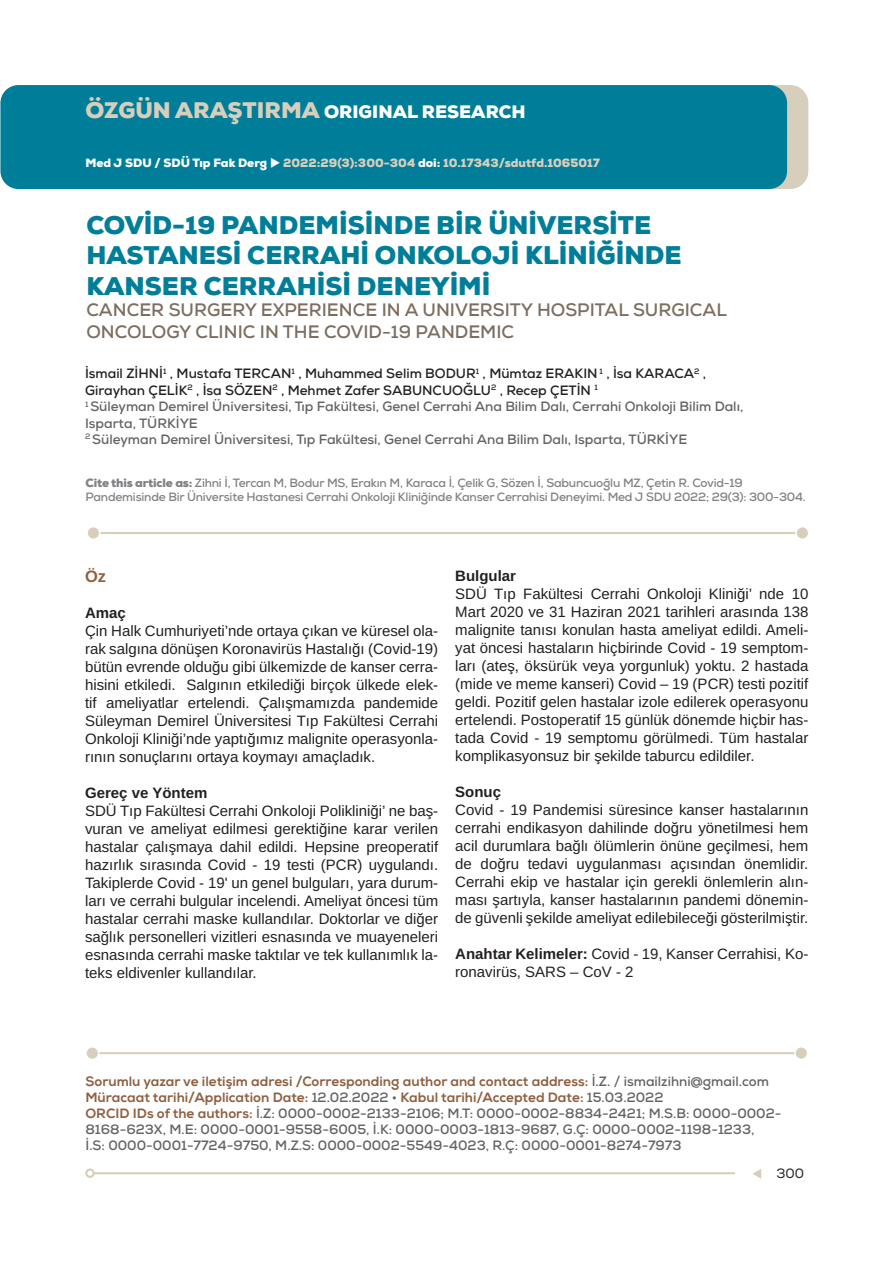
<style>
.page{position:relative;width:893px;height:1263px;background:#fff}
.page>*{position:absolute;margin:0;border:0;box-sizing:border-box;transform-origin:0 0}
.t1{font:900 25.5px/30.6px "Nexa";color:#007e99}
.t2{font:700 18px/21.6px "Nexa";color:#7c6d60}
.t3{font:900 18px "Nexa";color:#fff}
.t4{font:700 16.5px "Arimo";color:#8f5f3f}
.t5{font:15px/18px "Arimo";color:#231f20;text-align:justify}
.t6{font:700 15px "Arimo";color:#231f20}
.t7{font:700 13.5px/16.4px "Nexa";color:#636366}
.t8{font:13.5px "Nexa";color:#231f20}
.t9{font:700 12px/14.4px "Nexa";letter-spacing:-.015em;color:#808285}
.t10{font:900 12px "Nexa";color:#d8cebc}
.s1{font-size:22.5px;color:#d8cebc}
.s2{color:#fff}
.s3{color:#231f20}
.s4{font-weight:900}
.s5{font-weight:700}
.s6{font-weight:800;color:#8f5f3f}
.s7{color:#d8cebc}
</style>
<div class="page">
<hr style="left:94px;top:1172px;width:641px;height:2px;background:#d8cebc">
<div style="left:85px;top:1168px;width:10px;height:10px;border:2px solid #d8cebc;border-radius:50%"></div>
<div style="left:16px;top:85px;width:792px;height:104px;background:#d8cebc;border-radius:18px"></div>
<div style="left:0;top:85px;width:787px;height:104px;background:#007e99;border-radius:18px"></div>
<hr style="left:90px;top:1052px;width:715px;height:2px;background:#d8cebc">
<div style="left:86px;top:1047px;width:13px;height:12px;background:#d8cebc;border-radius:50%"></div>
<div style="left:85px;top:1046px;width:14px;height:14px;border:2px solid #fff;border-radius:50%"></div>
<div style="left:795px;top:1047px;width:13px;height:12px;background:#d8cebc;border-radius:50%"></div>
<div style="left:794px;top:1046px;width:14px;height:14px;border:2px solid #fff;border-radius:50%"></div>
<hr style="left:91px;top:532px;width:715px;height:2px;background:#d8cebc">
<div style="left:87px;top:527px;width:13px;height:12px;background:#d8cebc;border-radius:50%"></div>
<div style="left:86px;top:526px;width:14px;height:14px;border:2px solid #fff;border-radius:50%"></div>
<div style="left:796px;top:527px;width:13px;height:12px;background:#d8cebc;border-radius:50%"></div>
<div style="left:795px;top:526px;width:14px;height:14px;border:2px solid #fff;border-radius:50%"></div>
<p class="t3" style="left:85px;top:100px;width:442px"><span class="s1">ÖZGÜN ARAŞTIRMA</span> ORIGINAL RESEARCH</p>
<p class="t10" style="left:85px;top:155px;width:516px"><span class="s2">Med J SDU / SDÜ Tıp Fak Derg</span> <span class="s2">◆</span> 2022:29(3):300-304 <span class="s2">doi:</span> 10.17343/sdutfd.1065017</p>
<h1 class="t1" style="left:86px;top:210px;width:597px">COVİD-19 PANDEMİSİNDE BİR ÜNİVERSİTE<br>HASTANESİ CERRAHİ ONKOLOJİ KLİNİĞİNDE<br>KANSER CERRAHİSİ DENEYİMİ</h1>
<p class="t2" style="left:86px;top:299px;width:642px">CANCER SURGERY EXPERIENCE IN A UNIVERSITY HOSPITAL SURGICAL<br>ONCOLOGY CLINIC IN THE COVID-19 PANDEMIC</p>
<p class="t7" style="left:85px;top:366px;width:660px"><span class="s3">İsmail ZİHNİ</span><sup>1</sup> <span class="s3">, Mustafa TERCAN</span><sup>1</sup> <span class="s3">, Muhammed Selim BODUR</span><sup>1</sup> <span class="s3">, Mümtaz ERAKIN</span> <sup>1</sup> <span class="s3">, İsa KARACA</span><sup>2</sup> <span class="s3">, Girayhan ÇELİK</span><sup>2</sup> <span class="s3">, İsa SÖZEN</span><sup>2</sup> <span class="s3">, Mehmet Zafer SABUNCUOĞLU</span><sup>2</sup> <span class="s3">, Recep ÇETİN</span> <sup>1<br></sup><sup>1</sup> Süleyman Demirel Üniversitesi, Tıp Fakültesi, Genel Cerrahi Ana Bilim Dalı, Cerrahi Onkoloji Bilim Dalı, Isparta, TÜRKİYE<br><sup>2</sup> Süleyman Demirel Üniversitesi, Tıp Fakültesi, Genel Cerrahi Ana Bilim Dalı, Isparta, TÜRKİYE</p>
<p class="t9" style="left:86px;top:476px;width:722px"><span class="s4">Cite this article as:</span> Zihni İ, Tercan M, Bodur MS, Erakın M, Karaca İ, Çelik G, Sözen İ, Sabuncuoğlu MZ, Çetin R. Covid-19<br>Pandemisinde Bir Üniversite Hastanesi Cerrahi Onkoloji Kliniğinde Kanser Cerrahisi Deneyimi. Med J SDU 2022; 29(3): 300-304.</p>
<p class="t4" style="left:85px;top:565px;width:23px">Öz</p>
<p class="t6" style="left:85px;top:602px;width:42px">Amaç</p>
<p class="t5" style="left:85px;top:622px;width:355px">Çin Halk Cumhuriyeti’nde ortaya çıkan ve küresel ola&shy;rak salgına dönüşen Koronavirüs Hastalığı (Covid-19) bütün evrende olduğu gibi ülkemizde de kanser cerra&shy;hisini etkiledi. Salgının etkilediği birçok ülkede elek&shy;tif ameliyatlar ertelendi. Çalışmamızda pandemide Süleyman Demirel Üniversitesi Tıp Fakültesi Cerrahi Onkoloji Kliniği’nde yaptığımız malignite operasyonla&shy;rının sonuçlarını ortaya koymayı amaçladık.</p>
<p class="t6" style="left:85px;top:782px;width:124px">Gereç ve Yöntem</p>
<p class="t5" style="left:85px;top:802px;width:355px">SDÜ Tıp Fakültesi Cerrahi Onkoloji Polikliniği’ ne baş&shy;vuran ve ameliyat edilmesi gerektiğine karar verilen hastalar çalışmaya dahil edildi. Hepsine preoperatif hazırlık sırasında Covid - 19 testi (PCR) uygulandı.<br>Takiplerde Covid - 19' un genel bulguları, yara durum&shy;ları ve cerrahi bulgular incelendi. Ameliyat öncesi tüm hastalar cerrahi maske kullandılar. Doktorlar ve diğer sağlık personelleri vizitleri esnasında ve muayeneleri esnasında cerrahi maske taktılar ve tek kullanımlık la&shy;teks eldivenler kullandılar.</p>
<p class="t6" style="left:455px;top:565px;width:62px">Bulgular</p>
<p class="t5" style="left:455px;top:585px;width:355px">SDÜ Tıp Fakültesi Cerrahi Onkoloji Kliniği’ nde 10<br>Mart 2020 ve 31 Haziran 2021 tarihleri arasında 138 malignite tanısı konulan hasta ameliyat edildi. Ameli&shy;yat öncesi hastaların hiçbirinde Covid - 19 semptom&shy;ları (ateş, öksürük veya yorgunluk) yoktu. 2 hastada (mide ve meme kanseri) Covid – 19 (PCR) testi pozitif geldi. Pozitif gelen hastalar izole edilerek operasyonu ertelendi. Postoperatif 15 günlük dönemde hiçbir has&shy;tada Covid - 19 semptomu görülmedi. Tüm hastalar komplikasyonsuz bir şekilde taburcu edildiler.</p>
<p class="t6" style="left:455px;top:781px;width:47px">Sonuç</p>
<p class="t5" style="left:455px;top:801px;width:355px">Covid - 19 Pandemisi süresince kanser hastalarının cerrahi endikasyon dahilinde doğru yönetilmesi hem acil durumlara bağlı ölümlerin önüne geçilmesi, hem de doğru tedavi uygulanması açısından önemlidir.<br>Cerrahi ekip ve hastalar için gerekli önlemlerin alın&shy;ması şartıyla, kanser hastalarının pandemi dönemin&shy;de güvenli şekilde ameliyat edilebileceği gösterilmiştir.</p>
<p class="t5" style="left:455px;top:945px;width:355px"><span class="s5">Anahtar Kelimeler:</span> Covid - 19, Kanser Cerrahisi, Ko&shy;ronavirüs, SARS – CoV - 2</p>
<p class="t7" style="left:85px;top:1073px;width:697px"><span class="s6">Sorumlu yazar ve iletişim adresi /Corresponding author and contact address:</span> İ.Z. / ismailzihni@gmail.com <span class="s6">Müracaat tarihi/Application Date:</span> 12.02.2022 • <span class="s6">Kabul tarihi/Accepted Date:</span> 15.03.2022<br><span class="s6">ORCID IDs of the authors:</span> İ.Z: 0000-0002-2133-2106; M.T: 0000-0002-8834-2421; M.S.B: 0000-0002- 8168-623X, M.E: 0000-0001-9558-6005, İ.K: 0000-0003-1813-9687, G.Ç: 0000-0002-1198-1233,<br>İ.S: 0000-0001-7724-9750, M.Z.S: 0000-0002-5549-4023, R.Ç: 0000-0001-8274-7973</p>
<p class="t8" style="left:752px;top:1165px;width:54px"><span class="s7">▼</span> 300</p>
</div>
